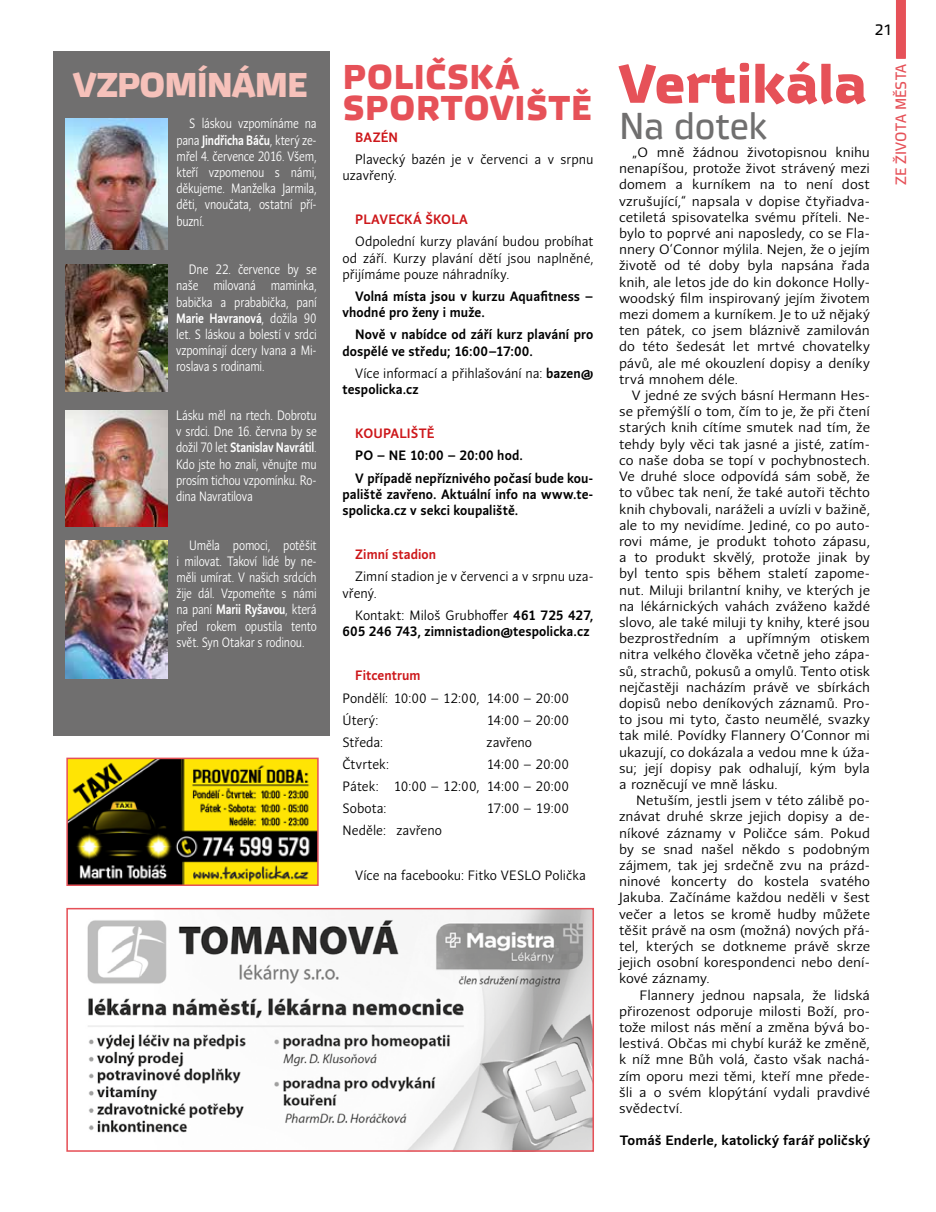
<style>
.page{position:relative;width:936px;height:1212px;background:#fff}
.page>*{position:absolute;margin:0;border:0;box-sizing:border-box;transform-origin:0 0}
.t1{font:700 54px "Vida 33 Pro";letter-spacing:-.01em;color:#e65158}
.t2{font:37.5px "Vida 32 Pro";letter-spacing:-.015em;color:#706f6f}
.t3{font:700 34.5px/31.5px "Vida 33 Pro";letter-spacing:.015em;color:#e65158}
.t4{font:700 34.5px "Vida 33 Pro";letter-spacing:-.04em;color:#f6c1ba}
.t5{font:15px "Vida 32 Pro";letter-spacing:.015em;color:#e65158}
.t6{font:15px "Vida 32 Pro";color:#000}
.t7{font:13.5px/16.2px "Andulka Sans";color:#000;text-align:justify;scale:1.09 1}
.t8{font:13.5px/16.2px "Andulka Sans";letter-spacing:-.02em;color:#fff;text-align:justify;scale:.85 1}
.t9{font:13.5px/16.2px "Andulka Sans";color:#000}
.t10{font:700 13.5px/16.2px "Andulka Sans";letter-spacing:.005em;color:#000}
.t11{font:700 13.5px "Andulka Sans";letter-spacing:.005em;color:#cd171a}
.t12{font:700 13.5px "Andulka Sans";letter-spacing:.005em;color:#000;scale:1.08 1}
.s1{font-weight:700}
.s2{font-weight:400}
</style>
<div class="page">
<svg style="left:896px;top:0;width:9px;height:59px"></svg>
<div style="left:53px;top:51px;width:277px;height:685px;background:#706f6f"></div>
<img style="left:66px;top:540px;width:102px;height:138px">
<img style="left:66px;top:264px;width:102px;height:127px">
<img style="left:66px;top:118px;width:102px;height:132px">
<img style="left:66px;top:411px;width:102px;height:115px">
<img style="left:87px;top:911px;width:504px;height:238px">
<div style="left:66px;top:908px;width:528px;height:244px;border:2px solid #e65158"></div>
<img style="left:69px;top:761px;width:246px;height:122px">
<div style="left:66px;top:758px;width:252px;height:128px;border:2px solid #e65158"></div>
<h3 class="t4" style="left:73px;top:59px;width:236px">VZPOMÍNÁME</h3>
<p class="t8" style="left:176px;top:116px;width:167px;text-indent:13px">S láskou vzpomínáme na pana <span class="s1">Jindřicha Báču</span>, který ze&shy;mřel 4. července 2016. Všem, kteří vzpomenou s námi, děkujeme. Manželka Jarmila, děti, vnoučata, ostatní pří&shy;buzní.</p>
<p class="t8" style="left:176px;top:261px;width:167px;text-indent:13px">Dne 22. července by se naše milovaná maminka, babička a prababička, paní <span class="s1">Marie Havranová</span>, dožila 90 let. S láskou a bolestí v srdci vzpomínají dcery Ivana a Mi&shy;roslava s rodinami.</p>
<p class="t8" style="left:176px;top:407px;width:167px">Lásku měl na rtech. Dobrotu v srdci. Dne 16. června by se dožil 70 let <span class="s1">Stanislav Navrátil</span>.<br>Kdo jste ho znali, věnujte mu prosím tichou vzpomínku. Ro&shy;dina Navratilova</p>
<p class="t8" style="left:176px;top:537px;width:167px;text-indent:13px">Uměla pomoci, potěšit i milovat. Takoví lidé by ne&shy;měli umírat. V našich srdcích žije dál. Vzpomeňte s námi na paní <span class="s1">Marii Ryšavou</span>, která před rokem opustila tento svět. Syn Otakar s rodinou.</p>
<h3 class="t3" style="left:342px;top:59px;width:250px">POLIČSKÁ<br>SPORTOVIŠTĚ</h3>
<p class="t11" style="left:355px;top:129px;width:44px">BAZÉN</p>
<p class="t9" style="left:342px;top:151px;width:252px;text-indent:13px">Plavecký bazén je v červenci a v srpnu uzavřený.</p>
<p class="t11" style="left:355px;top:211px;width:114px">PLAVECKÁ ŠKOLA</p>
<p class="t9" style="left:342px;top:234px;width:252px;text-align:justify;text-indent:13px">Odpolední kurzy plavání budou probíhat od září. Kurzy plavání dětí jsou naplněné, přijímáme pouze náhradníky.</p>
<p class="t10" style="left:342px;top:288px;width:252px;text-indent:13px">Volná místa jsou v kurzu Aquafitness – vhodné pro ženy i muže.</p>
<p class="t10" style="left:342px;top:327px;width:252px;text-indent:13px">Nově v nabídce od září kurz plavání pro dospělé ve středu; 16:00–17:00.</p>
<p class="t9" style="left:342px;top:365px;width:252px;text-indent:13px">Více informací a přihlašování na: <span class="s1">bazen@ tespolicka.cz</span></p>
<p class="t11" style="left:355px;top:425px;width:81px">KOUPALIŠTĚ</p>
<p class="t10" style="left:355px;top:445px;width:240px;line-height:22.2px">PO – NE 10:00 – 20:00 hod.<br>V případě nepříznivého počasí bude kou-</p>
<p class="t10" style="left:342px;top:486px;width:252px">paliště zavřeno. Aktuální info na www.te&shy;spolicka.cz v sekci koupaliště.</p>
<p class="t11" style="left:355px;top:546px;width:82px">Zimní stadion</p>
<p class="t9" style="left:342px;top:569px;width:252px;text-indent:13px">Zimní stadion je v červenci a v srpnu uza&shy;vřený.</p>
<p class="t10" style="left:342px;top:607px;width:252px;text-align:right"><span class="s2">Kontakt: Miloš Grubhoffer</span> 461 725 427,<br>605 246 743, zimnistadion@tespolicka.cz</p>
<p class="t11" style="left:355px;top:667px;width:67px">Fitcentrum</p>
<p class="t9" style="left:342px;top:687px;width:228px;line-height:22.2px">Pondělí: 10:00 – 12:00, 14:00 – 20:00<br>Úterý:</p>
<p class="t9" style="left:486px;top:712px;width:84px">14:00 – 20:00</p>
<p class="t9" style="left:342px;top:734px;width:42px">Středa:</p>
<p class="t9" style="left:486px;top:734px;width:47px">zavřeno</p>
<p class="t9" style="left:342px;top:756px;width:48px">Čtvrtek:</p>
<p class="t9" style="left:342px;top:753px;width:228px;line-height:22.2px;text-align:justify;text-indent:144px">14:00 – 20:00<br>Pátek: 10:00 – 12:00, 14:00 – 20:00<br>Sobota:</p>
<p class="t9" style="left:486px;top:800px;width:84px">17:00 – 19:00</p>
<p class="t9" style="left:342px;top:823px;width:101px">Neděle: zavřeno</p>
<p class="t9" style="left:355px;top:867px;width:232px">Více na facebooku: Fitko VESLO Polička</p>
<p class="t6" style="left:874px;top:19px;width:19px">21</p>
<h1 class="t1" style="left:619px;top:42px;width:250px">Vertikála</h1>
<h2 class="t2" style="left:619px;top:98px;width:149px">Na dotek</h2>
<p class="t7" style="left:619px;top:144px;width:232px;text-indent:13px">„O mně žádnou životopisnou knihu nenapíšou, protože život strávený mezi domem a kurníkem na to není dost vzrušující,“ napsala v dopise čtyřiadva&shy;cetiletá spisovatelka svému příteli. Ne&shy;bylo to poprvé ani naposledy, co se Fla&shy;nnery O‘Connor mýlila. Nejen, že o jejím životě od té doby byla napsána řada knih, ale letos jde do kin dokonce Holly&shy;woodský film inspirovaný jejím životem mezi domem a kurníkem. Je to už nějaký ten pátek, co jsem bláznivě zamilován do této šedesát let mrtvé chovatelky pávů, ale mé okouzlení dopisy a deníky trvá mnohem déle.</p>
<p class="t7" style="left:619px;top:387px;width:232px;text-indent:13px">V jedné ze svých básní Hermann Hes&shy;se přemýšlí o tom, čím to je, že při čtení starých knih cítíme smutek nad tím, že tehdy byly věci tak jasné a jisté, zatím&shy;co naše doba se topí v pochybnostech.<br>Ve druhé sloce odpovídá sám sobě, že to vůbec tak není, že také autoři těchto knih chybovali, naráželi a uvízli v bažině, ale to my nevidíme. Jediné, co po auto&shy;rovi máme, je produkt tohoto zápasu, a to produkt skvělý, protože jinak by byl tento spis během staletí zapome&shy;nut. Miluji brilantní knihy, ve kterých je na lékárnických vahách zváženo každé slovo, ale také miluji ty knihy, které jsou bezprostředním a upřímným otiskem nitra velkého člověka včetně jeho zápa&shy;sů, strachů, pokusů a omylů. Tento otisk nejčastěji nacházím právě ve sbírkách dopisů nebo deníkových záznamů. Pro&shy;to jsou mi tyto, často neumělé, svazky tak milé. Povídky Flannery O‘Connor mi ukazují, co dokázala a vedou mne k úža&shy;su; její dopisy pak odhalují, kým byla a rozněcují ve mně lásku.</p>
<p class="t7" style="left:619px;top:792px;width:232px;text-indent:17px">Netuším, jestli jsem v této zálibě po&shy;znávat druhé skrze jejich dopisy a de&shy;níkové záznamy v Poličce sám. Pokud by se snad našel někdo s podobným zájmem, tak jej srdečně zvu na prázd&shy;ninové koncerty do kostela svatého Jakuba. Začínáme každou neděli v šest večer a letos se kromě hudby můžete těšit právě na osm (možná) nových přá&shy;tel, kterých se dotkneme právě skrze jejich osobní korespondenci nebo dení&shy;kové záznamy.</p>
<p class="t7" style="left:619px;top:987px;width:232px;text-indent:21px">Flannery jednou napsala, že lidská přirozenost odporuje milosti Boží, pro&shy;tože milost nás mění a změna bývá bo&shy;lestivá. Občas mi chybí kuráž ke změně, k níž mne Bůh volá, často však nachá&shy;zím oporu mezi těmi, kteří mne přede&shy;šli a o svém klopýtání vydali pravdivé svědectví.</p>
<p class="t12" style="left:620px;top:1132px;width:233px">Tomáš Enderle, katolický farář poličský</p>
<p class="t5" style="left:890px;top:185px;width:123px;rotate:-90deg">ZE ŽIVOTA MĚSTA</p>
</div>
